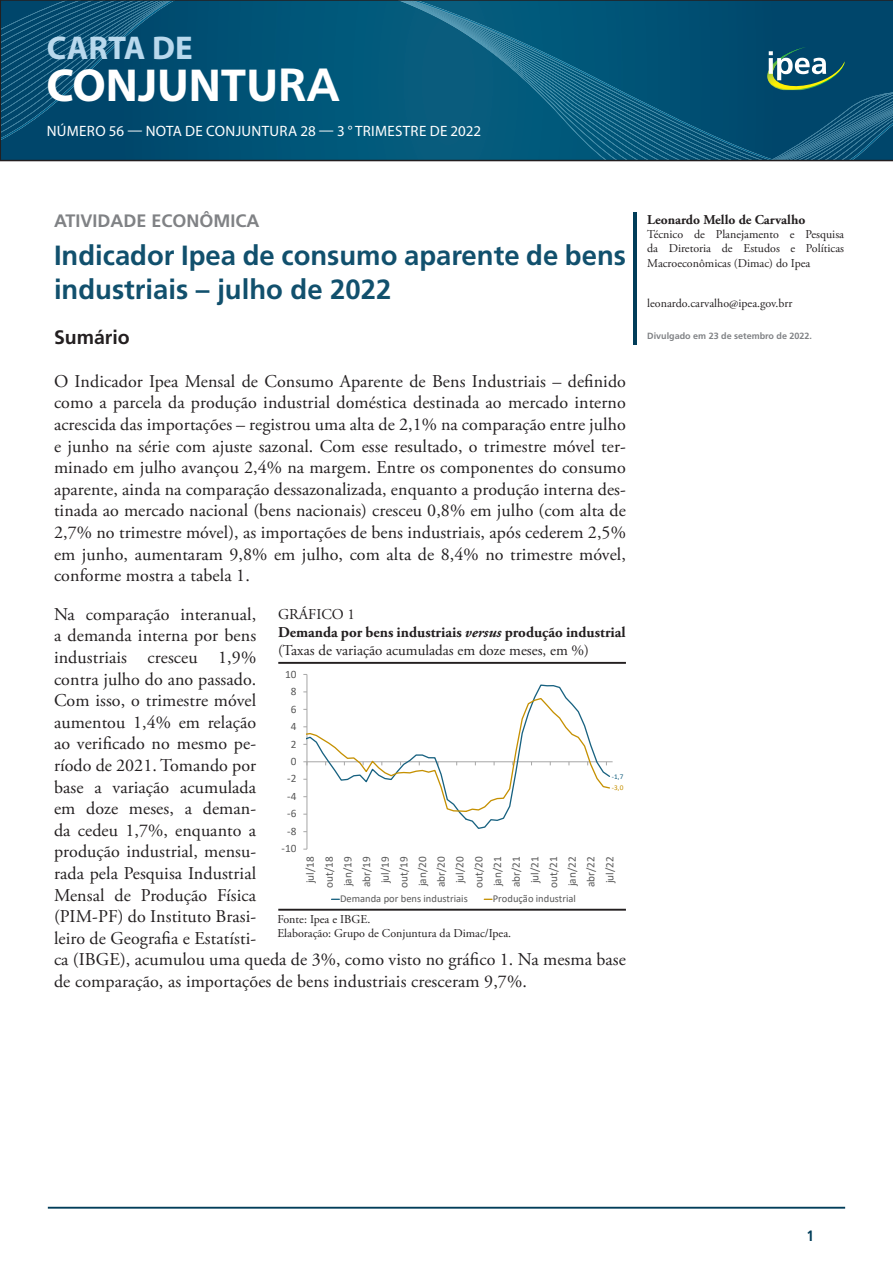
<style>
.page{position:relative;width:893px;height:1263px;background:#fff}
.page>*{position:absolute;margin:0;border:0;box-sizing:border-box;transform-origin:0 0}
.t1{font:700 46.5px "Myriad Pro";color:#fff}
.t2{font:700 33px "Myriad Pro";color:#b9d9ed}
.titulo-principal{font:700 27.75px/34.2px "Frutiger LT Pro";color:#11506d}
.Título_1{font:700 19.5px "Frutiger LT Pro";color:#231f20}
.corpo_de_texto{font:18px/21.6px "Adobe Garamond Pro";letter-spacing:.005em;color:#231f20;text-align:justify}
.titulo-sessao{font:700 18px "Frutiger LT Pro";color:#808285}
.t3{font:15px "Adobe Garamond Pro";color:#231f20}
.t4{font:700 15px "Adobe Garamond Pro";color:#231f20}
.t5{font:15px "Myriad Pro";letter-spacing:.02em;color:#fff}
.t6{font:700 condensed 15px "Frutiger LT Pro";color:#013d59}
.nome_autor{font:700 13.5px "Adobe Garamond Pro";color:#231f20}
.cargo_autor{font:12px/14.4px "Adobe Garamond Pro";color:#231f20;text-align:justify}
.email_autor{font:12px "Adobe Garamond Pro";color:#231f20}
.t7{font:11.25px/18.8px "Calibri";color:#595959;text-align:center}
.t8{font:10.5px "Calibri";color:#595959}
.email_autor-2{font:700 9px "Frutiger LT Pro";color:#808285}
.t9{font:7.2px/11.6px "Calibri";color:#176180}
.s1{font-family:"Frutiger LT Pro"}
.s2{font-style:italic}
.s3{color:#c59000}
</style>
<div class="page">
<svg style="left:0;top:0;width:893px;height:161px;background:#065476"></svg>
<hr style="left:48px;top:1207px;width:797px;height:1px;background:#013d59">
<img style="left:766px;top:47px;width:78px;height:44px">
<svg style="left:769px;top:51px;width:57px;height:29px"></svg>
<hr style="left:633px;top:213px;width:3px;height:132px;background:#013d59">
<hr style="left:278px;top:909px;width:348px;height:2px;background:#231f20">
<hr style="left:278px;top:662px;width:348px;height:2px;background:#231f20">
<hr style="left:307px;top:761px;width:306px;height:1px;background:#a6a6a6">
<svg style="left:303px;top:674px;width:308px;height:176px"></svg>
<h2 class="t2" style="left:47px;top:27px;width:147px">CARTA DE</h2>
<h1 class="t1" style="left:46px;top:55px;width:295px">CONJUNTU<span class="s1">RA</span></h1>
<p class="t5" style="left:47px;top:122px;width:436px">NÚMERO 56 — NOTA DE CONJUNTURA 28 — 3 ° TRIMESTRE DE 2022</p>
<p class="titulo-sessao" style="left:54px;top:211px;width:207px">ATIVIDADE ECONÔMICA</p>
<p class="titulo-principal" style="left:54px;top:238px;width:573px">Indicador Ipea de consumo aparente de bens industriais – julho de 2022</p>
<p class="Título_1" style="left:54px;top:326px;width:77px">Sumário</p>
<p class="corpo_de_texto" style="left:54px;top:371px;width:573px">O Indicador Ipea Mensal de Consumo Aparente de Bens Industriais – definido como a parcela da produção industrial doméstica destinada ao mercado interno acrescida das importações – registrou uma alta de 2,1% na comparação entre julho e junho na série com ajuste sazonal. Com esse resultado, o trimestre móvel ter&shy;minado em julho avançou 2,4% na margem. Entre os componentes do consumo aparente, ainda na comparação dessazonalizada, enquanto a produção interna des&shy;tinada ao mercado nacional (bens nacionais) cresceu 0,8% em julho (com alta de 2,7% no trimestre móvel), as importações de bens industriais, após cederem 2,5% em junho, aumentaram 9,8% em julho, com alta de 8,4% no trimestre móvel, conforme mostra a tabela 1.</p>
<p class="corpo_de_texto" style="left:54px;top:604px;width:573px;text-align:left">Na comparação interanual,<br>a demanda interna por bens<br>industriais cresceu 1,9%<br>contra julho do ano passado.<br>Com isso, o trimestre móvel<br>aumentou 1,4% em relação<br>ao verificado no mesmo pe-<br>ríodo de 2021. Tomando por<br>base a variação acumulada<br>em doze meses, a deman-<br>da cedeu 1,7%, enquanto a<br>produção industrial, mensu-<br>rada pela Pesquisa Industrial<br>Mensal de Produção Física<br>(PIM-PF) do Instituto Brasi-<br>leiro de Geografia e Estatísti-<br>ca (IBGE), acumulou uma queda de 3%, como visto no gráfico 1. Na mesma base de comparação, as importações de bens industriais cresceram 9,7%.</p>
<p class="t3" style="left:278px;top:605px;width:79px">GRÁFICO 1</p>
<p class="t4" style="left:278px;top:623px;width:349px">Demanda por bens industriais <span class="s2">versus</span> produção industrial</p>
<p class="t3" style="left:278px;top:641px;width:312px">(Taxas de variação acumuladas em doze meses, em %)</p>
<p class="t7" style="left:285px;top:664px;width:13px">10</p>
<p class="t7" style="left:291px;top:682px;width:7px">8</p>
<p class="t7" style="left:291px;top:699px;width:7px">6</p>
<p class="t7" style="left:291px;top:717px;width:7px">4</p>
<p class="t7" style="left:291px;top:734px;width:7px">2</p>
<p class="t7" style="left:291px;top:752px;width:7px">0</p>
<p class="t9" style="left:612px;top:770px;width:13px">-1,7 <span class="s3">-3,0</span></p>
<p class="t7" style="left:287px;top:769px;width:11px">-2</p>
<p class="t7" style="left:287px;top:786px;width:11px">-4</p>
<p class="t7" style="left:287px;top:804px;width:11px">-6</p>
<p class="t7" style="left:287px;top:821px;width:11px">-8</p>
<p class="t7" style="left:282px;top:839px;width:16px">-10</p>
<p class="t7" style="left:301px;top:888px;width:33px;rotate:-90deg">jul/18 out/18 jan/19 abr/19 jul/19 out/19 jan/20 abr/20 jul/20 out/20 jan/21 abr/21 jul/21 out/21 jan/22 abr/22 jul/22</p>
<p class="t8" style="left:340px;top:891px;width:129px">Demanda por bens industriais</p>
<p class="t8" style="left:493px;top:891px;width:85px">Produção industrial</p>
<p class="cargo_autor" style="left:277px;top:912px;width:94px">Fonte: Ipea e IBGE.</p>
<p class="cargo_autor" style="left:277px;top:927px;width:235px">Elaboração: Grupo de Conjuntura da Dimac/Ipea.</p>
<p class="nome_autor" style="left:647px;top:212px;width:160px">Leonardo Mello de Carvalho</p>
<p class="cargo_autor" style="left:647px;top:227px;width:198px">Técnico de Planejamento e Pesquisa da Diretoria de Estudos e Políticas Macroeconômicas (Dimac) do Ipea</p>
<p class="email_autor" style="left:647px;top:296px;width:147px">leonardo.carvalho@ipea.gov.brr</p>
<p class="email_autor-2" style="left:647px;top:331px;width:166px">Divulgado em 23 de setembro de 2022.</p>
<p class="t6" style="left:807px;top:1227px;width:9px">1</p>
</div>
